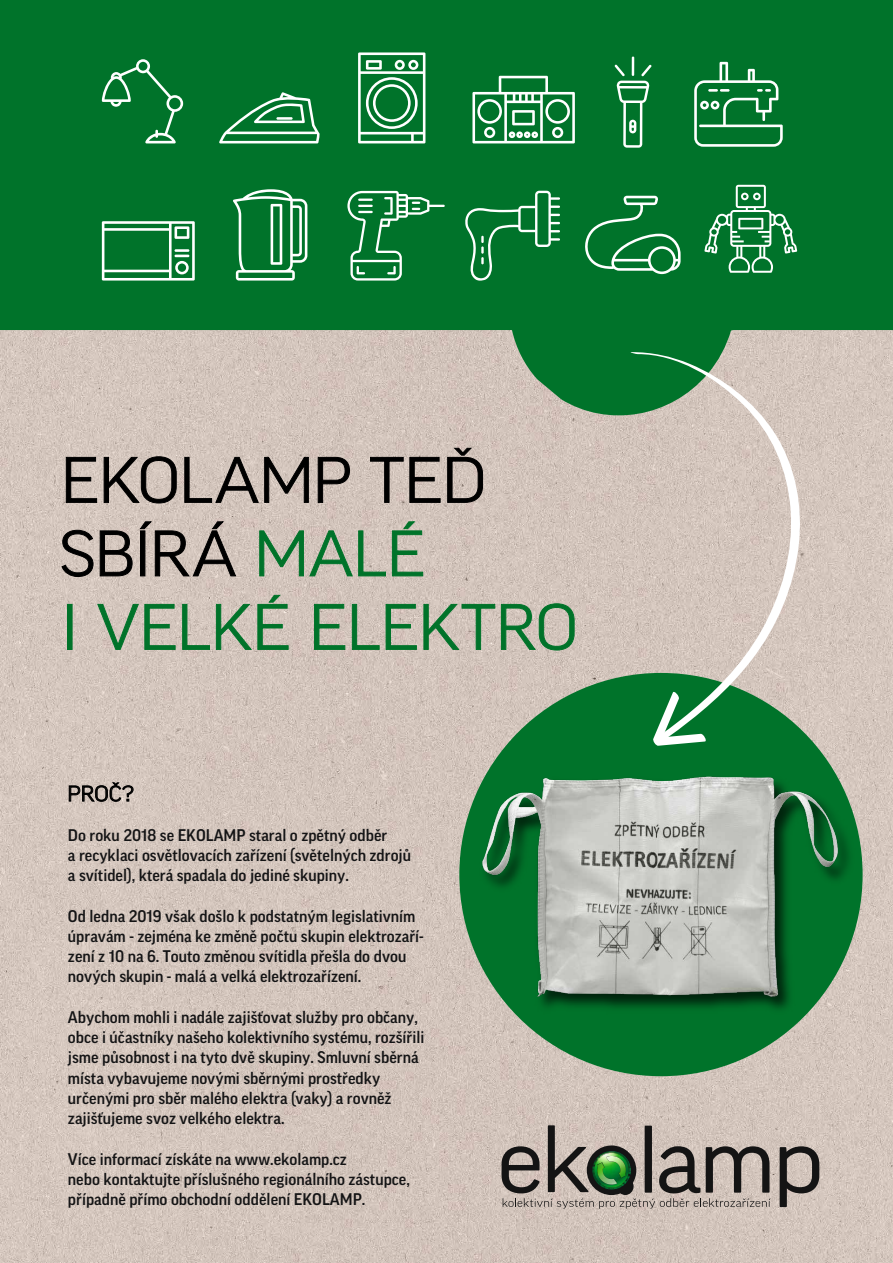
<style>
.page{position:relative;width:893px;height:1263px;background:#fff}
.page>*{position:absolute;margin:0;border:0;box-sizing:border-box;transform-origin:0 0}
.t1{font:300 expanded 62.1px/73.5px "Good Pro";letter-spacing:-.02em;color:#00732a}
.t2{font:300 expanded 21px "Good Pro";color:#000}
.t3{font:500 16.35px/20.2px "Good Pro";color:#141415}
.s1{color:#000}
</style>
<div class="page">
<img style="left:0;top:428px;width:893px;height:835px">
<svg style="left:69px;top:782px;width:65px;height:20px"></svg>
<svg style="left:780px;top:1146px;width:39px;height:61px;background:#837a75"></svg>
<svg style="left:502px;top:1125px;width:269px;height:84px;background:#9a958a"></svg>
<div style="left:459px;top:673px;width:404px;height:403px;background:#00732a;border-radius:50%"></div>
<svg style="left:0;top:0;width:893px;height:428px;background:#2f854a"></svg>
<svg style="left:628px;top:352px;width:175px;height:380px;background:#b7bcaa"></svg>
<svg style="left:652px;top:690px;width:56px;height:56px"></svg>
<svg style="left:472px;top:76px;width:103px;height:67px"></svg>
<svg style="left:219px;top:92px;width:101px;height:51px"></svg>
<hr style="left:276px;top:117px;width:17px;height:3px;background:#fff">
<svg style="left:358px;top:52px;width:67px;height:91px"></svg>
<svg style="left:102px;top:59px;width:81px;height:84px;background:#1f8444"></svg>
<svg style="left:694px;top:62px;width:89px;height:85px;background:#328e53"></svg>
<svg style="left:614px;top:57px;width:38px;height:91px;background:#359056"></svg>
<svg style="left:347px;top:191px;width:98px;height:90px;background:#28894b"></svg>
<svg style="left:233px;top:189px;width:74px;height:92px"></svg>
<svg style="left:102px;top:221px;width:93px;height:60px"></svg>
<svg style="left:465px;top:191px;width:95px;height:90px;background:#208445"></svg>
<svg style="left:583px;top:196px;width:98px;height:78px;background:#26884a"></svg>
<svg style="left:704px;top:185px;width:93px;height:88px;background:#318e53"></svg>
<svg style="left:66px;top:457px;width:31px;height:46px"></svg>
<svg style="left:103px;top:456px;width:74px;height:48px;background:#b7aba3"></svg>
<svg style="left:184px;top:456px;width:125px;height:47px;background:#b9ada5"></svg>
<svg style="left:317px;top:457px;width:33px;height:46px;background:#b3a79f"></svg>
<svg style="left:370px;top:457px;width:71px;height:46px;background:#b9aca5"></svg>
<svg style="left:447px;top:447px;width:36px;height:56px;background:#b1a59d"></svg>
<svg style="left:61px;top:529px;width:72px;height:48px;background:#b4a8a0"></svg>
<svg style="left:139px;top:521px;width:98px;height:56px;background:#b9ada5"></svg>
<svg style="left:259px;top:530px;width:127px;height:47px;background:#b9baa9"></svg>
<svg style="left:392px;top:521px;width:31px;height:56px;background:#b2b7a5"></svg>
<div style="left:67px;top:604px;width:5px;height:46px;border:1px solid #007329"></div>
<svg style="left:97px;top:603px;width:79px;height:47px;background:#babbab"></svg>
<svg style="left:182px;top:604px;width:28px;height:46px"></svg>
<svg style="left:216px;top:594px;width:73px;height:56px;background:#b8baa9"></svg>
<svg style="left:314px;top:604px;width:32px;height:46px"></svg>
<svg style="left:352px;top:604px;width:65px;height:46px;background:#b7b9a8"></svg>
<svg style="left:423px;top:604px;width:72px;height:46px;background:#b9baa9"></svg>
<svg style="left:501px;top:603px;width:74px;height:48px;background:#b4b8a6"></svg>
<img style="left:461px;top:754px;width:392px;height:272px">
<h1 class="t1" style="left:60px;top:443px;width:520px"><span class="s1">EKOLAMP TEĎ<br>SBÍRÁ</span> MALÉ<br>I VELKÉ ELEKTRO</h1>
<p class="t2" style="left:67px;top:781px;width:69px">PROČ?</p>
<p class="t3" style="left:68px;top:825px;width:345px">Do roku 2018 se EKOLAMP staral o zpětný odběr<br>a recyklaci osvětlovacích zařízení (světelných zdrojů a svítidel), která spadala do jediné skupiny.</p>
<p class="t3" style="left:68px;top:906px;width:357px">Od ledna 2019 však došlo k podstatným legislativním úpravám - zejména ke změně počtu skupin elektrozaří&shy;zení z 10 na 6. Touto změnou svítidla přešla do dvou nových skupin - malá a velká elektrozařízení.</p>
<p class="t3" style="left:68px;top:1007px;width:358px">Abychom mohli i nadále zajišťovat služby pro občany, obce i účastníky našeho kolektivního systému, rozšířili jsme působnost i na tyto dvě skupiny. Smluvní sběrná místa vybavujeme novými sběrnými prostředky určenými pro sběr malého elektra (vaky) a rovněž zajišťujeme svoz velkého elektra.</p>
<p class="t3" style="left:68px;top:1149px;width:343px">Více informací získáte na www.ekolamp.cz<br>nebo kontaktujte příslušného regionálního zástupce, případně přímo obchodní oddělení EKOLAMP.</p>
</div>
